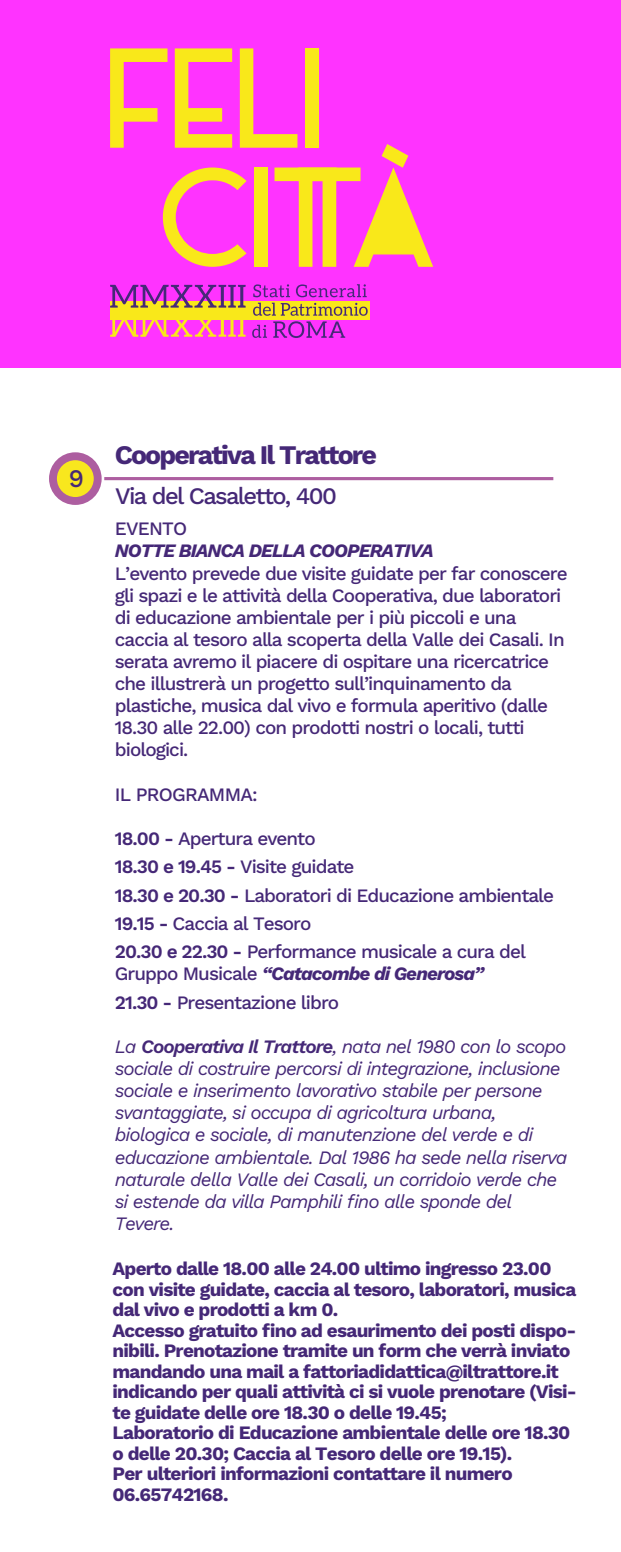
<style>
.page{position:relative;width:621px;height:1552px;background:#fff}
.page>*{position:absolute;margin:0;border:0;box-sizing:border-box;transform-origin:0 0}
.t1{font:700 26.85px "Work Sans";letter-spacing:-.07em;color:#452877}
.t2{font:500 25.25px "Work Sans";color:#452877}
.t3{font:500 23.65px "Work Sans";letter-spacing:-.07em;color:#452877}
.t4{font:500 18.95px/22.1px "Work Sans";letter-spacing:-.05em;color:#452877}
.t5{font:700 18.95px/20.5px "Work Sans";letter-spacing:-.04em;color:#452877}
.t6{font:italic 18.95px/22.1px "Work Sans";letter-spacing:-.05em;color:#452877}
.t7{font:italic 700 18.95px "Work Sans";letter-spacing:-.05em;color:#452877}
.s1{font-weight:600}
.s2{font-weight:700;font-style:italic}
</style>
<div class="page">
<div style="left:0;top:0;width:621px;height:368px;background:#f3f"></div>
<svg style="left:110px;top:48px;width:323px;height:219px"></svg>
<div style="left:110px;top:301px;width:260px;height:19px;background:#f9e81a"></div>
<svg style="left:253px;top:284px;width:37px;height:13px"></svg>
<svg style="left:296px;top:284px;width:71px;height:13px"></svg>
<svg style="left:252px;top:303px;width:116px;height:35px"></svg>
<svg style="left:110px;top:285px;width:136px;height:23px"></svg>
<svg style="left:110px;top:320px;width:136px;height:17px"></svg>
<svg style="left:53px;top:456px;width:45px;height:45px"></svg>
<div style="left:49px;top:452px;width:53px;height:53px;border:8px solid #ad5ea0;border-radius:50%"></div>
<hr style="left:104px;top:477px;width:449px;height:3px;background:#ad5ea0">
<hr style="left:620px;top:829px;width:1px;height:368px;background:#f3f">
<h2 class="t2" style="left:69px;top:459px;width:17px">9</h2>
<h1 class="t1" style="left:115px;top:435px;width:264px">Cooperativa Il Trattore</h1>
<p class="t3" style="left:115px;top:478px;width:223px">Via del Casaletto, 400</p>
<p class="t4" style="left:115px;top:517px;width:74px">EVENTO</p>
<p class="t7" style="left:115px;top:537px;width:321px">NOTTE BIANCA DELLA COOPERATIVA</p>
<p class="t4" style="left:115px;top:561px;width:454px">L’evento prevede due visite guidate per far conoscere gli spazi e le attività della Cooperativa, due laboratori di educazione ambientale per i più piccoli e una caccia al tesoro alla scoperta della Valle dei Casali. In serata avremo il piacere di ospitare una ricercatrice che illustrerà un progetto sull’inquinamento da plastiche, musica dal vivo e formula aperitivo (dalle 18.30 alle 22.00) con prodotti nostri o locali, tutti biologici.</p>
<p class="t4" style="left:115px;top:782px;width:145px">IL PROGRAMMA:</p>
<p class="t4" style="left:115px;top:823px;width:441px;line-height:28.4px"><span class="s1">18.00 -</span> Apertura evento<br><span class="s1">18.30 e 19.45 -</span> Visite guidate<br><span class="s1">18.30 e 20.30 -</span> Laboratori di Educazione ambientale <span class="s1">19.15 -</span> Caccia al Tesoro<br><span class="s1">20.30 e 22.30 -</span> Performance musicale a cura del</p>
<p class="t4" style="left:115px;top:959px;width:371px;line-height:28.4px">Gruppo Musicale <span class="s2">“Catacombe di Generosa”<br></span><span class="s1">21.30 -</span> Presentazione libro</p>
<p class="t6" style="left:115px;top:1034px;width:454px">La <span class="s1">Cooperativa Il Trattore</span>, nata nel 1980 con lo scopo sociale di costruire percorsi di integrazione, inclusione sociale e inserimento lavorativo stabile per persone svantaggiate, si occupa di agricoltura urbana, biologica e sociale, di manutenzione del verde e di educazione ambientale. Dal 1986 ha sede nella riserva naturale della Valle dei Casali, un corridoio verde che si estende da villa Pamphili fino alle sponde del Tevere.</p>
<p class="t5" style="left:113px;top:1258px;width:466px">Aperto dalle 18.00 alle 24.00 ultimo ingresso 23.00 con visite guidate, caccia al tesoro, laboratori, musica dal vivo e prodotti a km 0.<br>Accesso gratuito fino ad esaurimento dei posti dispo&shy;nibili. Prenotazione tramite un form che verrà inviato mandando una mail a fattoriadidattica@iltrattore.it indicando per quali attività ci si vuole prenotare (Visi&shy;te guidate delle ore 18.30 o delle 19.45;<br>Laboratorio di Educazione ambientale delle ore 18.30 o delle 20.30; Caccia al Tesoro delle ore 19.15).<br>Per ulteriori informazioni contattare il numero 06.65742168.</p>
</div>
